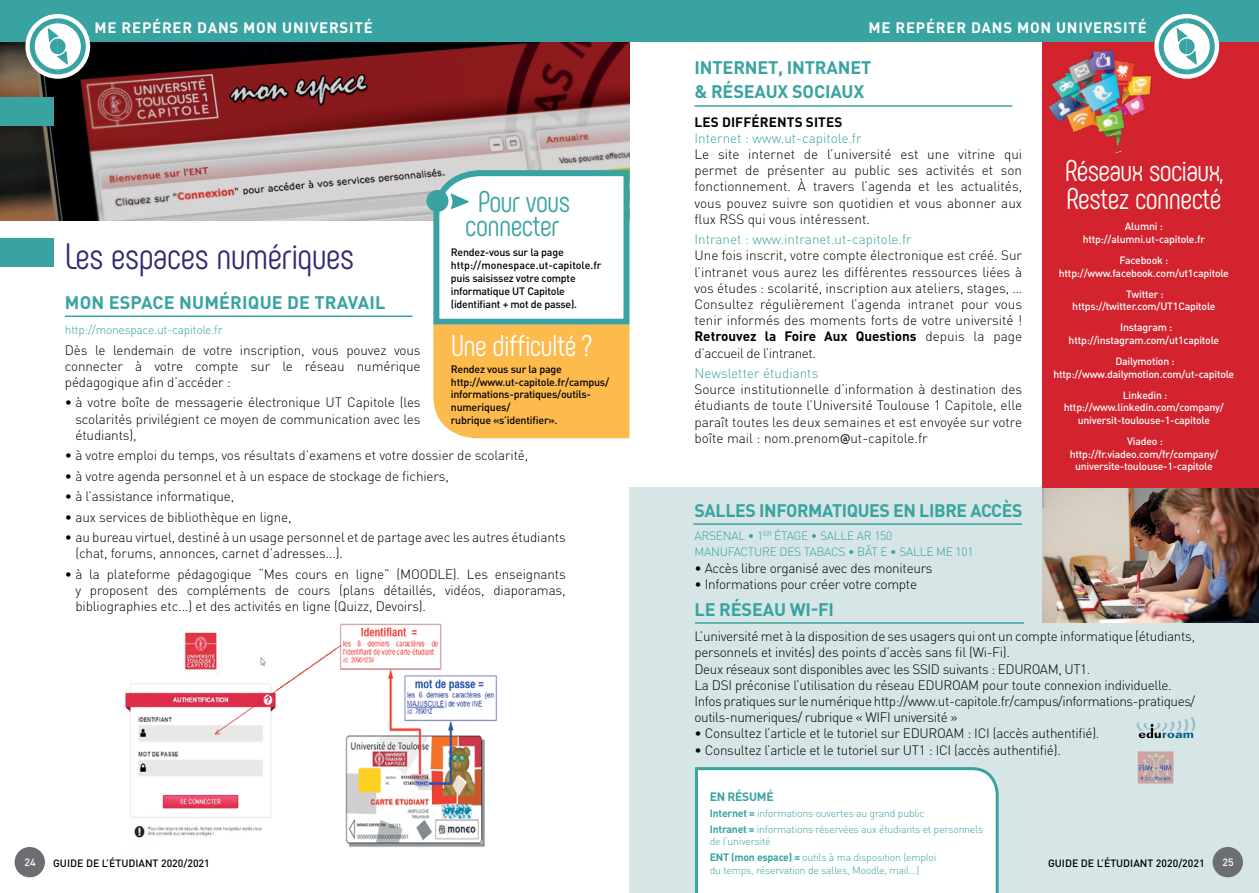
<style>
.page{position:relative;width:1259px;height:893px;background:#fff}
.page>*{position:absolute;margin:0;border:0;box-sizing:border-box;transform-origin:0 0}
.t1{font:36.75px "Phenomena";letter-spacing:-.01em;color:#2f2b75}
.t2{font:30px/27.9px "Phenomena";letter-spacing:-.02em;color:#fff}
.t3{font:30px/24px "Phenomena";letter-spacing:-.02em;color:#38a3a1;text-align:center}
.t4{font:700 18px/23.1px "DIN Pro";letter-spacing:-.01em;color:#38a3a1}
.t5{font:700 18px "DIN Pro";letter-spacing:.01em;color:#38a3a1}
.t6{font:700 15px "DIN Pro";letter-spacing:.05em;color:#fff}
.t7{font:300 13.5px/16.2px "DIN Pro";letter-spacing:-.02em;color:#000;text-align:justify}
.t8{font:300 13.5px "DIN Pro";color:#38a3a1}
.t9{font:700 13.5px "DIN Pro";letter-spacing:.01em;color:#000}
.t10{font:300 12px/16.2px "DIN Pro";letter-spacing:-.02em;color:#38a3a1}
.t11{font:700 12px "DIN Pro";color:#38a3a1}
.t12{font:500 10.65px/12.8px "DIN Pro";letter-spacing:-.02em;color:#000}
.t13{font:500 10.5px/12.6px "DIN Pro";letter-spacing:-.02em;color:#fff;text-align:center}
.t14{font:300 10.5px/15.8px "DIN Pro";letter-spacing:-.02em;color:#38a3a1}
.t15{font:500 10.5px "DIN Pro";color:#000}
.t16{font:700 10.5px "DIN Pro";color:#38a3a1}
.s1{font-weight:700}
.s2{font-family:"Trebuchet MS";font-weight:400}
</style>
<div class="page">
<img style="left:0;top:42px;width:629px;height:178px">
<div style="left:629px;top:488px;width:630px;height:405px;background:#d6e6e6"></div>
<img style="left:1043px;top:488px;width:216px;height:134px">
<div style="left:1043px;top:22px;width:216px;height:466px;background:#d2232e"></div>
<img style="left:1042px;top:42px;width:114px;height:134px">
<div style="left:0;top:0;width:1259px;height:42px;background:#38a3a1"></div>
<svg style="left:1154px;top:14px;width:65px;height:65px"></svg>
<svg style="left:1158px;top:18px;width:56px;height:56px"></svg>
<svg style="left:25px;top:14px;width:65px;height:65px"></svg>
<svg style="left:30px;top:18px;width:56px;height:56px"></svg>
<div style="left:0;top:238px;width:53px;height:29px;background:#38a3a1"></div>
<div style="left:695px;top:767px;width:304px;height:126px;background:#fff"></div>
<hr style="left:65px;top:316px;width:347px;height:1px;background:#38a3a1">
<hr style="left:694px;top:105px;width:318px;height:2px;background:#38a3a1">
<hr style="left:693px;top:523px;width:329px;height:2px;background:#38a3a1">
<hr style="left:695px;top:622px;width:329px;height:2px;background:#38a3a1">
<img style="left:125px;top:623px;width:372px;height:224px">
<div style="left:0;top:97px;width:54px;height:29px;background:#38a3a1"></div>
<div style="left:1212px;top:847px;width:31px;height:30px;background:#6d6e71;border-radius:50%"></div>
<div style="left:15px;top:847px;width:30px;height:30px;background:#6d6e71;border-radius:50%"></div>
<svg style="left:425px;top:167px;width:205px;height:271px"></svg>
<img style="left:1136px;top:717px;width:60px;height:22px">
<img style="left:1137px;top:751px;width:37px;height:33px">
<p class="t6" style="left:95px;top:17px;width:69px">ME REPÉRER</p>
<p class="t6" style="left:197px;top:17px;width:161px">DANS MON UNIVERSITÉ</p>
<p class="t6" style="left:868px;top:17px;width:69px">ME REPÉRER</p>
<p class="t6" style="left:971px;top:17px;width:161px">DANS MON UNIVERSITÉ</p>
<h2 class="t3" style="left:465px;top:189px;width:106px">Pour vous connecter</h2>
<h1 class="t1" style="left:65px;top:235px;width:291px">Les espaces numériques</h1>
<p class="t12" style="left:451px;top:246px;width:152px">Rendez-vous sur la page http://monespace.ut-capitole.fr puis saisissez votre compte informatique UT Capitole (identifiant + mot de passe).</p>
<h3 class="t5" style="left:65px;top:291px;width:322px">MON ESPACE NUMÉRIQUE DE TRAVAIL</h3>
<p class="t10" style="left:65px;top:321px;width:159px">http://monespace.ut-capitole.fr</p>
<p class="t7" style="left:65px;top:341px;width:357px">Dès le lendemain de votre inscription, vous pouvez vous connecter à votre compte sur le réseau numérique pédagogique afin d’accéder :</p>
<p class="t7" style="left:75px;top:394px;width:347px;text-indent:-11px">• à votre boîte de messagerie électronique UT Capitole (les scolarités privilégient ce moyen de communication avec les étudiants),</p>
<p class="t7" style="left:65px;top:447px;width:465px">• à votre emploi du temps, vos résultats d’examens et votre dossier de scolarité,</p>
<p class="t7" style="left:65px;top:467px;width:385px">• à votre agenda personnel et à un espace de stockage de fichiers,</p>
<p class="t7" style="left:65px;top:488px;width:171px">• à l’assistance informatique,</p>
<p class="t7" style="left:65px;top:508px;width:228px">• aux services de bibliothèque en ligne,</p>
<p class="t7" style="left:75px;top:529px;width:492px;text-indent:-11px">• au bureau virtuel, destiné à un usage personnel et de partage avec les autres étudiants (chat, forums, annonces, carnet d’adresses...).</p>
<p class="t7" style="left:75px;top:565px;width:492px;text-indent:-11px">• à la plateforme pédagogique “Mes cours en ligne” (MOODLE). Les enseignants y proposent des compléments de cours (plans détaillés, vidéos, diaporamas, bibliographies etc...) et des activités en ligne (Quizz, Devoirs).</p>
<h2 class="t2" style="left:451px;top:332px;width:142px">Une difficulté ?</h2>
<p class="t12" style="left:451px;top:362px;width:160px">Rendez vous sur la page http://www.ut-capitole.fr/campus/ informations-pratiques/outils&shy;numeriques/<br>rubrique «s’identifier».</p>
<h3 class="t4" style="left:694px;top:56px;width:171px;text-indent:132px">ANET &amp; RÉSEAUX SOCIAUX</h3>
<p class="t9" style="left:694px;top:112px;width:148px">Les différents sites</p>
<p class="t8" style="left:694px;top:129px;width:169px">Internet : www.ut-capitole.fr</p>
<p class="t7" style="left:694px;top:145px;width:329px">Le site internet de l’université est une vitrine qui permet de présenter au public ses activités et son fonctionnement. à travers l’agenda et les actualités, vous pouvez suivre son quotidien et vous abonner aux flux RSS qui vous intéressent.</p>
<p class="t8" style="left:694px;top:230px;width:219px">Intranet : www.intranet.ut-capitole.fr</p>
<p class="t7" style="left:694px;top:247px;width:329px">Une fois inscrit, votre compte électronique est créé. Sur l’intranet vous aurez les différentes ressources liées à vos études : scolarité, inscription aux ateliers, stages, … Consultez régulièrement l’agenda intranet pour vous tenir informés des moments forts de votre université !<br><span class="s1">Retrouvez la Foire Aux Questions</span> depuis la page d’accueil de l’intranet.</p>
<p class="t8" style="left:694px;top:364px;width:125px">Newsletter étudiants</p>
<p class="t7" style="left:694px;top:381px;width:329px">Source institutionnelle d’information à destination des étudiants de toute l’Université Toulouse 1 Capitole, elle paraît toutes les deux semaines et est envoyée sur votre boîte mail : nom.prenom<span class="s2">@</span>ut-capitole.fr</p>
<h3 class="t4" style="left:694px;top:56px;width:12px">INTERNET</h3>
<h3 class="t4" style="left:778px;top:56px;width:20px">, INTR</h3>
<h3 class="t4" style="left:694px;top:498px;width:328px">Salles informatiqu es en libre accès</h3>
<p class="t10" style="left:694px;top:527px;width:280px">ARSENAL • 1<sup>ER</sup> ÉTAGE • SALLE AR 150<br>MANUFACTURE DES TABACS • BÂT E • SALLE ME 101</p>
<p class="t7" style="left:694px;top:559px;width:239px">• Accès libre organisé avec des moniteurs</p>
<p class="t7" style="left:694px;top:575px;width:224px">• Informations pour créer votre compte</p>
<h2 class="t2" style="left:1064px;top:157px;width:160px">Réseaux sociaux,<br>Restez connecté</h2>
<p class="t13" style="left:1082px;top:220px;width:124px">Alumni : http://alumni.ut-capitole.fr</p>
<p class="t13" style="left:1059px;top:253px;width:171px">Facebook : http://www.facebook.com/ut1capitole</p>
<p class="t13" style="left:1072px;top:287px;width:145px">Twitter : https://twitter.com/UT1Capitole</p>
<p class="t13" style="left:1068px;top:321px;width:152px">Instagram : http://instagram.com/ut1capitole</p>
<p class="t13" style="left:1053px;top:355px;width:182px">Dailymotion : http://www.dailymotion.com/ut-capitole</p>
<p class="t13" style="left:1064px;top:388px;width:162px">Linkedin : http://www.linkedin.com/company/ universit-toulouse-1-capitole</p>
<p class="t13" style="left:1069px;top:435px;width:150px">Viadeo : http://fr.viadeo.com/fr/company/ universite-toulouse-1-capitole</p>
<h3 class="t4" style="left:694px;top:598px;width:141px">Le réseau Wi-Fi</h3>
<p class="t7" style="left:694px;top:628px;width:502px;text-align:left">L’université met à la disposition de ses usagers qui ont un compte informatique (étudiants, personnels et invités) des points d’accès sans fil (Wi-Fi).<br>Deux réseaux sont disponibles avec les SSID suivants : EDUROAM, UT1.<br>La DSI préconise l’utilisation du réseau EDUROAM pour toute connexion individuelle.<br>Infos pratiques sur le numérique http://www.ut-capitole.fr/campus/informations-pratiques/ outils-numeriques/ rubrique « WIFI université »</p>
<p class="t7" style="left:694px;top:725px;width:406px">• Consultez l’article et le tutoriel sur EDUROAM : ICI (accès authentifié).</p>
<p class="t7" style="left:694px;top:741px;width:368px">• Consultez l’article et le tutoriel sur UT1 : ICI (accès authentifié).</p>
<p class="t11" style="left:710px;top:788px;width:64px">EN RÉSUMÉ</p>
<p class="t14" style="left:710px;top:805px;width:275px"><span class="s1">Internet =</span> informations ouvertes au grand public<br><span class="s1">Intranet =</span> informations réservées aux étudiants et personnels</p>
<p class="t14" style="left:710px;top:833px;width:63px">de l’université</p>
<p class="t16" style="left:710px;top:850px;width:8px">ENT</p>
<p class="t14" style="left:710px;top:850px;width:228px;line-height:12.6px;text-indent:21px"><span class="s1">(mon espace) =</span> outils à ma disposition (emploi du temps, réservation de salles, Moodle, mail...)</p>
<p class="t13" style="left:25px;top:856px;width:13px">24</p>
<p class="t15" style="left:53px;top:856px;width:158px">GUIDE DE L’ÉTUDIANT 2020/2021</p>
<p class="t15" style="left:1048px;top:856px;width:158px">GUIDE DE L’ÉTUDIANT 2020/2021</p>
<p class="t13" style="left:1222px;top:856px;width:13px">25</p>
</div>
